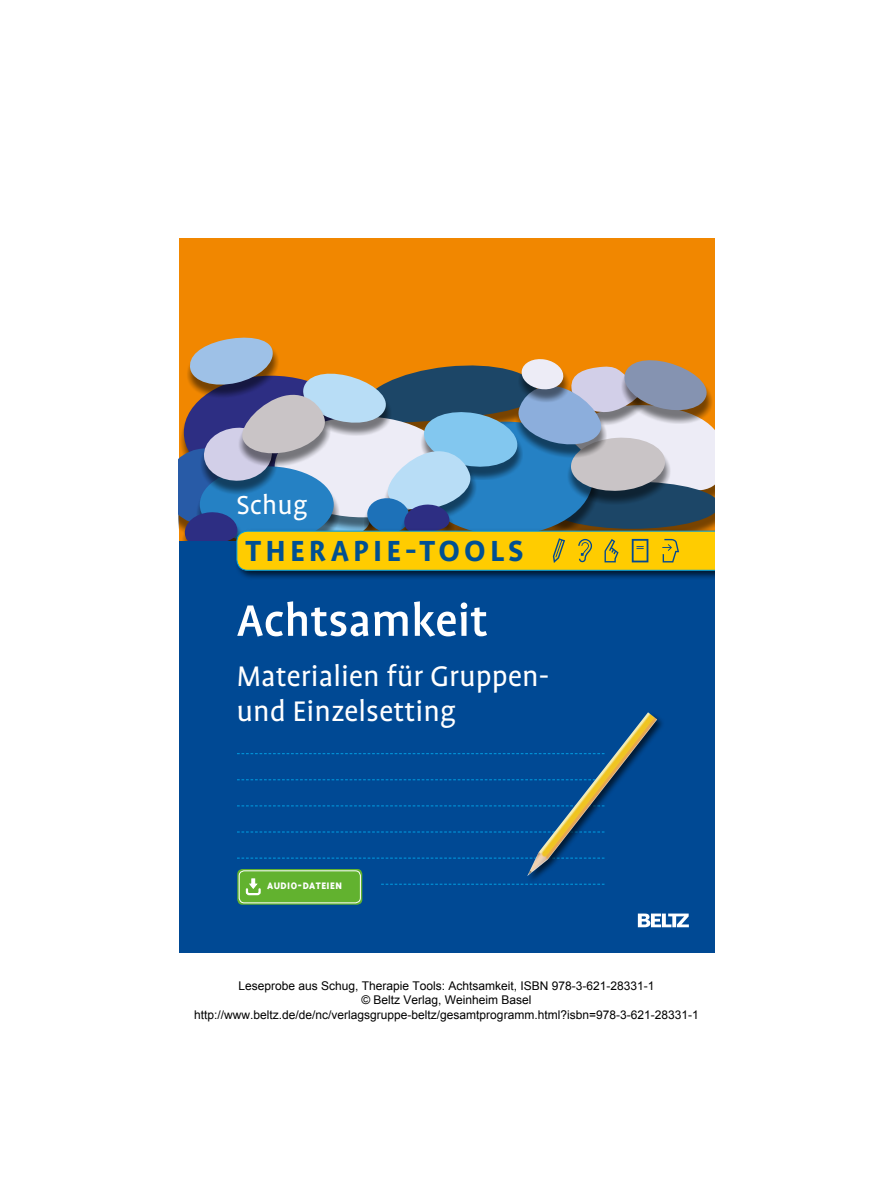
<style>
.page{position:relative;width:893px;height:1191px;background:#fff}
.page>*{position:absolute;margin:0;border:0;box-sizing:border-box;transform-origin:0 0}
.t1{font:500 50.4px "Profile OT";color:#fff}
.t2{font:700 33.3px "Profile OT";letter-spacing:.125em;color:#005092}
.t3{font:32.4px/35.1px "Profile OT";color:#fff}
.t4{font:29.7px "Profile OT";letter-spacing:.005em;color:#fff}
.t5{font:12px/14.4px "Arial";color:#000;text-align:center}
.t6{font:10.8px "Triplex Extrabold Oldstyle";letter-spacing:.04em;color:#fff}
</style>
<div class="page">
<div style="left:179px;top:238px;width:535px;height:303px;background:#f18700"></div>
<div style="left:179px;top:541px;width:535px;height:411px;background:#004994"></div>
<svg style="left:237px;top:753px;width:289px;height:1px"></svg>
<svg style="left:237px;top:779px;width:289px;height:1px"></svg>
<svg style="left:237px;top:805px;width:289px;height:1px"></svg>
<svg style="left:237px;top:831px;width:289px;height:1px"></svg>
<svg style="left:237px;top:857px;width:289px;height:1px"></svg>
<img style="left:527px;top:712px;width:130px;height:164px">
<div style="left:234px;top:528px;width:480px;height:52px;background:#000;opacity:.7"></div>
<svg style="left:179px;top:337px;width:535px;height:234px"></svg>
<div style="left:237px;top:869px;width:125px;height:35px;background:#62b22f;border-radius:5px"></div>
<div style="left:239px;top:870px;width:122px;height:33px;border:1px solid #fff;border-radius:5px"></div>
<svg style="left:237px;top:878px;width:367px;height:18px"></svg>
<svg style="left:638px;top:913px;width:51px;height:14px"></svg>
<h3 class="t4" style="left:236px;top:489px;width:73px">Schug</h3>
<h2 class="t2" style="left:246px;top:533px;width:280px">THERAPIE-TOOLS</h2>
<h1 class="t1" style="left:236px;top:594px;width:253px">Achtsamkeit</h1>
<h3 class="t3" style="left:236px;top:660px;width:314px">Materialien für Gruppen&shy;und Einzelsetting</h3>
<p class="t6" style="left:267px;top:873px;width:81px">E-BOOK INSIDE +</p>
<p class="t6" style="left:267px;top:880px;width:76px">AUDIO-DATEIEN</p>
<p class="t5" style="left:194px;top:978px;width:506px">Leseprobe aus Schug, Therapie Tools: Achtsamkeit, ISBN 978-3-621-28331-1<br>© Beltz Verlag, Weinheim Basel http://www.beltz.de/de/nc/verlagsgruppe-beltz/gesamtprogramm.html?isbn=978-3-621-28331-1</p>
</div>
